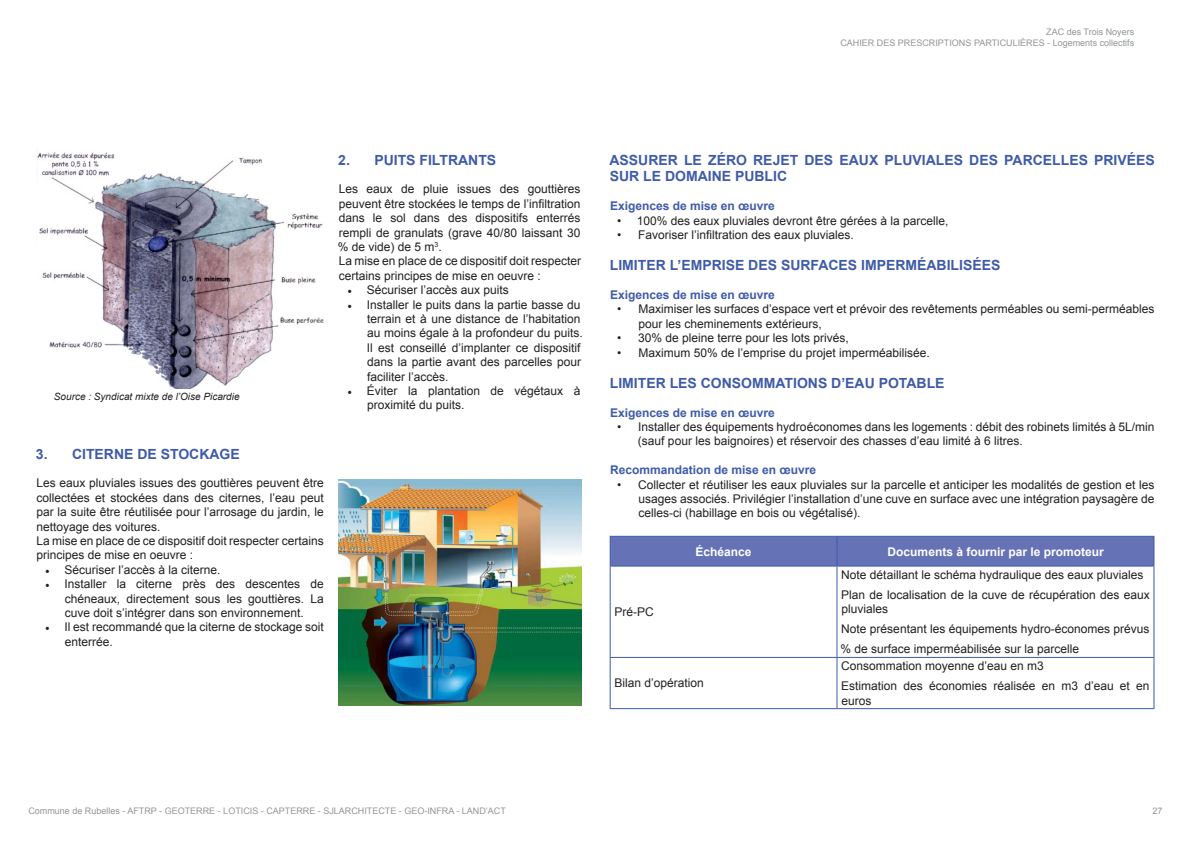
<style>
.page{position:relative;width:1191px;height:842px;background:#fff}
.page>*{position:absolute;margin:0;border:0;box-sizing:border-box;transform-origin:0 0}
.t1{font:700 14px/16.8px "Arial";color:#3f5ba9}
.t2{font:12px/14.4px "Arial";color:#231f20}
.t3{font:700 12px "Arial";color:#3f5ba9}
.t4{font:700 12px "Arial";color:#fff}
.t5{font:italic 10px "Arial";color:#231f20}
.t6{font:9px/10.8px "Arial";color:#939598;text-align:right}
.s1{font-family:"Minion Pro"}
</style>
<div class="page">
<img style="left:37px;top:152px;width:287px;height:236px">
<img style="left:338px;top:480px;width:243px;height:226px">
<div style="left:609px;top:536px;width:545px;height:29px;background:#6572b6"></div>
<hr style="left:609px;top:565px;width:228px;height:1px;background:#3f5ba9">
<hr style="left:609px;top:566px;width:1px;height:91px;background:#3f5ba9">
<hr style="left:837px;top:565px;width:317px;height:1px;background:#3f5ba9">
<hr style="left:836px;top:566px;width:1px;height:91px;background:#3f5ba9">
<hr style="left:1153px;top:566px;width:1px;height:91px;background:#3f5ba9">
<hr style="left:609px;top:657px;width:228px;height:1px;background:#3f5ba9">
<hr style="left:609px;top:658px;width:1px;height:50px;background:#3f5ba9">
<hr style="left:837px;top:657px;width:317px;height:1px;background:#3f5ba9">
<hr style="left:836px;top:658px;width:1px;height:50px;background:#3f5ba9">
<hr style="left:1153px;top:658px;width:1px;height:50px;background:#3f5ba9">
<hr style="left:609px;top:708px;width:228px;height:1px;background:#3f5ba9">
<hr style="left:837px;top:708px;width:317px;height:1px;background:#3f5ba9">
<p class="t6" style="left:840px;top:26px;width:295px">ZAC des Trois Noyers<br>CAHIER DES PRESCRIPTIONS PARTICULIÈRES - Logements collectifs</p>
<p class="t5" style="left:54px;top:390px;width:187px">Source : Syndicat mixte de l’Oise Picardie</p>
<p class="t1" style="left:338px;top:152px;width:159px">2. PUITS FILTRANTS</p>
<p class="t2" style="left:338px;top:182px;width:245px">Les eaux de pluie issues des gouttières peuvent être stockées le temps de l’infiltration dans le sol dans des dispositifs enterrés rempli de granulats (grave 40/80 laissant 30 % de vide) de 5 m<sup>3</sup>.<br>La mise en place de ce dispositif doit respecter certains principes de mise en oeuvre :</p>
<p class="t2" style="left:347px;top:283px;width:163px"><span class="s1">•</span> Sécuriser l’accès aux puits</p>
<p class="t2" style="left:367px;top:297px;width:217px;text-indent:-20px"><span class="s1">•</span> Installer le puits dans la partie basse du terrain et à une distance de l’habitation au moins égale à la profondeur du puits.<br>Il est conseillé d’implanter ce dispositif dans la partie avant des parcelles pour faciliter l’accès.</p>
<p class="t2" style="left:367px;top:384px;width:215px;text-indent:-20px"><span class="s1">•</span> Éviter la plantation de végétaux à proximité du puits.</p>
<p class="t1" style="left:36px;top:446px;width:205px">3. CITERNE DE STOCKAGE</p>
<p class="t2" style="left:36px;top:476px;width:289px">Les eaux pluviales issues des gouttières peuvent être collectées et stockées dans des citernes, l’eau peut par la suite être réutilisée pour l’arrosage du jardin, le nettoyage des voitures.<br>La mise en place de ce dispositif doit respecter certains principes de mise en oeuvre :</p>
<p class="t2" style="left:45px;top:562px;width:177px"><span class="s1">•</span> Sécuriser l’accès à la citerne.</p>
<p class="t2" style="left:65px;top:577px;width:260px;text-align:justify;text-indent:-20px"><span class="s1">•</span> Installer la citerne près des descentes de chéneaux, directement sous les gouttières. La cuve doit s’intégrer dans son environnement.</p>
<p class="t2" style="left:65px;top:620px;width:261px;text-indent:-20px"><span class="s1">•</span> Il est recommandé que la citerne de stockage soit enterrée.</p>
<p class="t1" style="left:609px;top:152px;width:547px">ASSURER LE ZÉRO REJET DES EAUX PLUVIALES DES PARCELLES PRIVÉES<br>SUR LE DOMAINE PUBLIC</p>
<p class="t3" style="left:610px;top:198px;width:166px">Exigences de mise en œuvre</p>
<p class="t2" style="left:617px;top:213px;width:333px">• 100% des eaux pluviales devront être gérées à la parcelle,</p>
<p class="t2" style="left:617px;top:228px;width:238px">• Favoriser l’infiltration des eaux pluviales.</p>
<p class="t1" style="left:610px;top:257px;width:392px">LIMITER L’EMPRISE DES SURFACES IMPERMÉABILISÉES</p>
<p class="t3" style="left:610px;top:287px;width:166px">Exigences de mise en œuvre</p>
<p class="t2" style="left:638px;top:302px;width:517px;text-indent:-21px">• Maximiser les surfaces d’espace vert et prévoir des revêtements perméables ou semi-perméables pour les cheminements extérieurs,</p>
<p class="t2" style="left:617px;top:331px;width:233px">• 30% de pleine terre pour les lots privés,</p>
<p class="t2" style="left:617px;top:345px;width:314px">• Maximum 50% de l’emprise du projet imperméabilisée.</p>
<p class="t1" style="left:610px;top:375px;width:336px">LIMITER LES CONSOMMATIONS D’EAU POTABLE</p>
<p class="t3" style="left:610px;top:404px;width:166px">Exigences de mise en œuvre</p>
<p class="t2" style="left:638px;top:420px;width:518px;text-indent:-21px">• Installer des équipements hydroéconomes dans les logements : débit des robinets limités à 5L/min (sauf pour les baignoires) et réservoir des chasses d’eau limité à 6 litres.</p>
<p class="t3" style="left:610px;top:462px;width:208px">Recommandation de mise en œuvre</p>
<p class="t2" style="left:638px;top:477px;width:517px;text-align:justify;text-indent:-21px">• Collecter et réutiliser les eaux pluviales sur la parcelle et anticiper les modalités de gestion et les usages associés. Privilégier l’installation d’une cuve en surface avec une intégration paysagère de celles-ci (habillage en bois ou végétalisé).</p>
<p class="t4" style="left:695px;top:543px;width:58px">Échéance</p>
<p class="t4" style="left:887px;top:543px;width:218px">Documents à fournir par le promoteur</p>
<p class="t2" style="left:614px;top:605px;width:41px">Pré-PC</p>
<p class="t2" style="left:614px;top:676px;width:91px">Bilan d’opération</p>
<p class="t2" style="left:841px;top:565px;width:310px;line-height:20.1px">Note détaillant le schéma hydraulique des eaux pluviales<br>Plan de localisation de la cuve de récupération des eaux</p>
<p class="t2" style="left:840px;top:599px;width:311px;line-height:20.1px">pluviales<br>Note présentant les équipements hydro-économes prévus % de surface imperméabilisée sur la parcelle</p>
<p class="t2" style="left:841px;top:656px;width:310px;line-height:20.1px">Consommation moyenne d’eau en m3<br>Estimation des économies réalisée en m3 d’eau et en</p>
<p class="t2" style="left:841px;top:693px;width:32px">euros</p>
<p class="t6" style="left:28px;top:805px;width:479px">Commune de Rubelles - AFTRP - GEOTERRE - LOTICIS - CAPTERRE - SJLARCHITECTE - GEO-INFRA - LAND’ACT</p>
<p class="t6" style="left:1152px;top:805px;width:12px">27</p>
</div>
